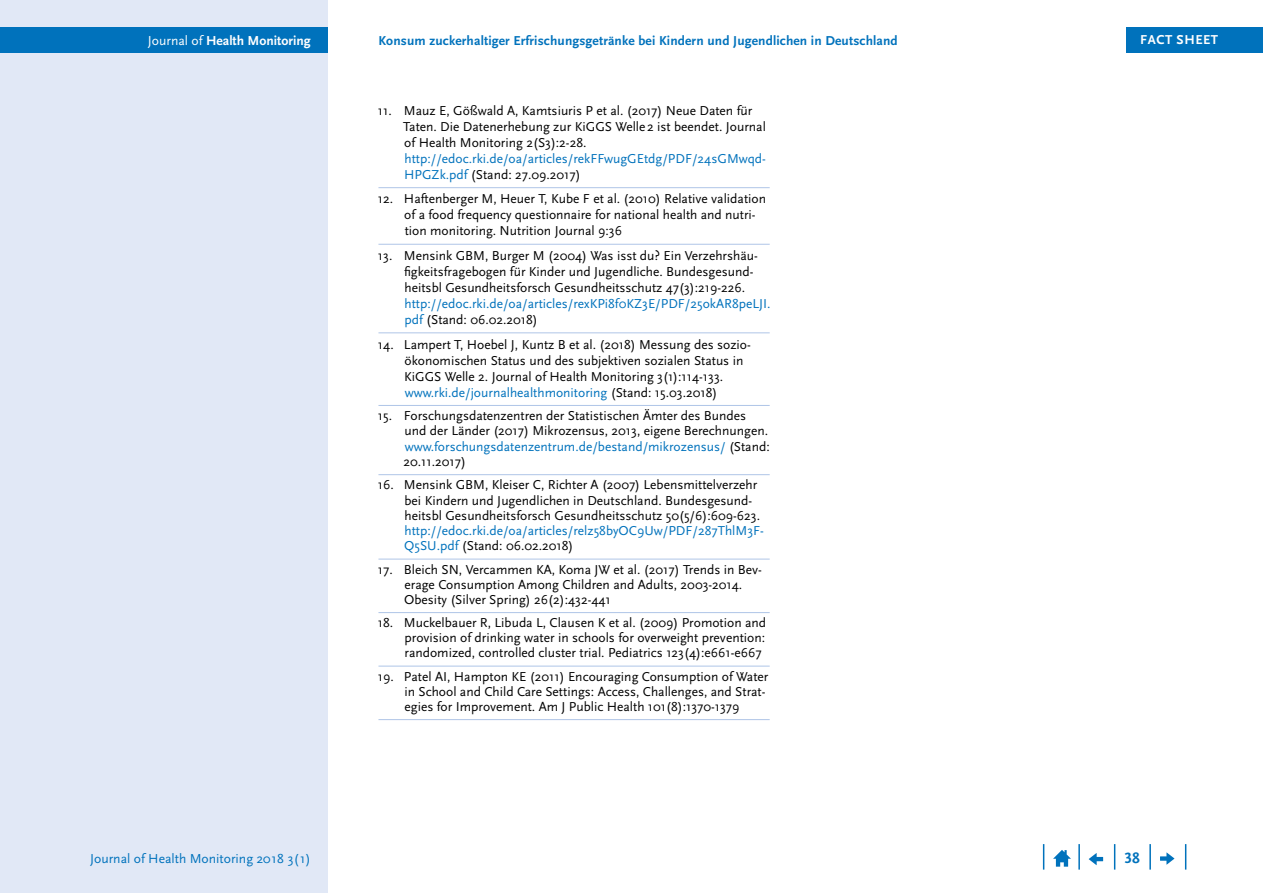
<style>
.page{position:relative;width:1263px;height:893px;background:#fff}
.page>*{position:absolute;margin:0;border:0;box-sizing:border-box;transform-origin:0 0}
.t1{font:700 15.75px "Scala Sans Pro";color:#0072bc}
.t2{font:13.65px "Scala Sans Pro";color:#0072bc}
.t3{font:700 13.65px "Scala Sans Pro";color:#fff}
.Literaturverzeichnis{font:13.5px/16px "Scala Sans Pro";color:#000}
.t4{font:700 13.5px "Scala Sans Pro";letter-spacing:.01em;color:#0072bc}
.t5{font:700 13.5px "Scala Sans Pro";letter-spacing:.04em;color:#fff}
.s1{font-weight:400}
.s2{color:#0072bc}
</style>
<div class="page">
<div style="left:0;top:0;width:327px;height:893px;background:#e1e8f6"></div>
<svg style="left:1185px;top:844px;width:1px;height:26px"></svg>
<hr style="left:1149px;top:844px;width:2px;height:26px;background:#0072bc">
<svg style="left:1114px;top:844px;width:1px;height:26px"></svg>
<hr style="left:1078px;top:844px;width:2px;height:26px;background:#0072bc">
<svg style="left:1043px;top:844px;width:1px;height:26px"></svg>
<svg style="left:1053px;top:850px;width:18px;height:17px"></svg>
<svg style="left:1089px;top:853px;width:14px;height:12px"></svg>
<svg style="left:1160px;top:852px;width:14px;height:13px"></svg>
<div style="left:1126px;top:28px;width:137px;height:25px;background:#0072bc"></div>
<div style="left:0;top:28px;width:327px;height:25px;background:#0072bc"></div>
<hr style="left:378px;top:187px;width:392px;height:1px;background:#afc5e7">
<hr style="left:378px;top:244px;width:392px;height:1px;background:#afc5e7">
<hr style="left:378px;top:332px;width:392px;height:1px;background:#afc5e7">
<hr style="left:378px;top:405px;width:392px;height:1px;background:#afc5e7">
<hr style="left:378px;top:474px;width:392px;height:1px;background:#afc5e7">
<hr style="left:378px;top:559px;width:392px;height:1px;background:#afc5e7">
<hr style="left:378px;top:612px;width:392px;height:1px;background:#afc5e7">
<hr style="left:378px;top:666px;width:392px;height:1px;background:#afc5e7">
<hr style="left:378px;top:719px;width:392px;height:1px;background:#afc5e7">
<p class="t3" style="left:148px;top:33px;width:164px"><span class="s1">Journal of</span> Health Monitoring</p>
<p class="t5" style="left:1140px;top:32px;width:80px">FACT SHEET</p>
<p class="t4" style="left:378px;top:33px;width:521px">Konsum zuckerhaltiger Erfrischungsgetränke bei Kindern und Jugendlichen in Deutschland</p>
<p class="Literaturverzeichnis" style="left:403px;top:102px;width:364px;text-indent:-25px">11. Mauz E, Gößwald A, Kamtsiuris P et al. (2017) Neue Daten für Taten. Die Datenerhebung zur KiGGS Welle 2 ist beendet. Journal of Health Monitoring 2(S3):2-28. <span class="s2">http://edoc.rki.de/oa/articles/rekFFwugGEtdg/PDF/24sGMwqd-HPGZk.pdf</span> (Stand: 27.09.2017)</p>
<p class="Literaturverzeichnis" style="left:404px;top:191px;width:363px;text-indent:-26px">12. Haftenberger M, Heuer T, Kube F et al. (2010) Relative validation of a food frequency questionnaire for national health and nutri&shy;tion monitoring. Nutrition Journal 9:36</p>
<p class="Literaturverzeichnis" style="left:404px;top:247px;width:368px;text-indent:-26px">13. Mensink GBM, Burger M (2004) Was isst du? Ein Verzehrshäu&shy;figkeitsfragebogen für Kinder und Jugendliche. Bundesgesund&shy;heitsbl Gesundheitsforsch Gesundheitsschutz 47(3):219-226. <span class="s2">http://edoc.rki.de/oa/articles/rexKPi8f0KZ3E/PDF/25okAR8peLJI. pdf</span> (Stand: 06.02.2018)</p>
<p class="Literaturverzeichnis" style="left:404px;top:336px;width:347px;text-indent:-26px">14. Lampert T, Hoebel J, Kuntz B et al. (2018) Messung des sozio&shy;ökonomischen Status und des subjektiven sozialen Status in KiGGS Welle 2. Journal of Health Monitoring 3(1):114-133. <span class="s2">www.rki.de/journalhealthmonitoring</span> (Stand: 15.03.2018)</p>
<p class="Literaturverzeichnis" style="left:403px;top:408px;width:368px;line-height:15.1px;text-indent:-26px">15. Forschungsdatenzentren der Statistischen Ämter des Bundes und der Länder (2017) Mikrozensus, 2013, eigene Berechnungen. <span class="s2">www.forschungsdatenzentrum.de/bestand/mikrozensus/</span> (Stand:<br>20.11.2017)</p>
<p class="Literaturverzeichnis" style="left:404px;top:477px;width:361px;line-height:15.1px;text-indent:-26px">16. Mensink GBM, Kleiser C, Richter A (2007) Lebensmittelverzehr bei Kindern und Jugendlichen in Deutschland. Bundesgesund&shy;heitsbl Gesundheitsforsch Gesundheitsschutz 50(5/6):609-623. <span class="s2">http://edoc.rki.de/oa/articles/relz58byOC9Uw/PDF/287ThlM3F-Q5SU.pdf</span> (Stand: 06.02.2018)</p>
<p class="Literaturverzeichnis" style="left:404px;top:562px;width:359px;line-height:15px;text-indent:-26px">17. Bleich SN, Vercammen KA, Koma JW et al. (2017) Trends in Bev&shy;erage Consumption Among Children and Adults, 2003-2014.<br>Obesity (Silver Spring) 26(2):432-441</p>
<p class="Literaturverzeichnis" style="left:404px;top:615px;width:363px;line-height:15px;text-align:justify;text-indent:-26px">18. Muckelbauer R, Libuda L, Clausen K et al. (2009) Promotion and provision of drinking water in schools for overweight prevention: randomized, controlled cluster trial. Pediatrics 123(4):e661-e667</p>
<p class="Literaturverzeichnis" style="left:404px;top:669px;width:365px;line-height:15px;text-indent:-26px">19. Patel AI, Hampton KE (2011) Encouraging Consumption of Water in School and Child Care Settings: Access, Challenges, and Strat&shy;egies for Improvement. Am J Public Health 101(8):1370-1379</p>
<p class="t2" style="left:90px;top:850px;width:222px">Journal of Health Monitoring 2018 3(1)</p>
<p class="t1" style="left:1124px;top:849px;width:17px">38</p>
</div>
